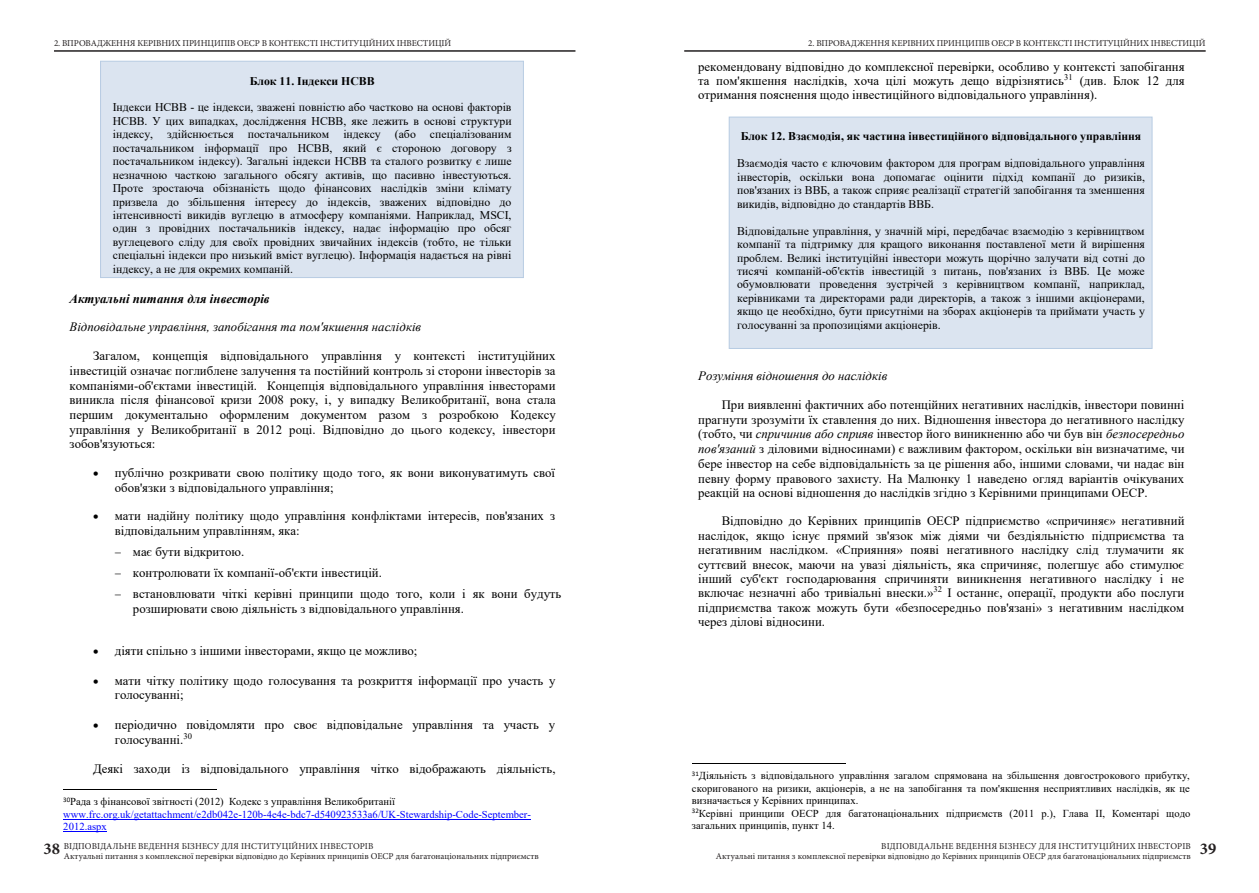
<style>
.page{position:relative;width:1259px;height:893px;background:#fff}
.page>*{position:absolute;margin:0;border:0;box-sizing:border-box;transform-origin:0 0}
.t1{font:700 16.5px "Minion Pro";color:#231f20}
.t2{font:12.75px/14.7px "Times New Roman";color:#000}
.t3{font:italic 12.75px "Times New Roman";color:#000}
.t4{font:italic 700 12.75px "Times New Roman";color:#000}
.t5{font:11.7px/13.5px "Times New Roman";color:#000;text-align:justify}
.t6{font:700 11.7px "Times New Roman";color:#000}
.t7{font:10.65px/12.5px "Times New Roman";color:#000}
.t8{font:10.65px/12.5px "Times New Roman";color:#00f}
.t9{font:9px/10.5px "Minion Pro";color:#231f20}
.s1{color:#000}
.s2{font-style:italic}
</style>
<div class="page">
<hr style="left:63px;top:789px;width:154px;height:1px;background:#000">
<hr style="left:63px;top:819px;width:468px;height:1px;background:#00f">
<hr style="left:63px;top:831px;width:44px;height:1px;background:#00f">
<div style="left:101px;top:61px;width:422px;height:217px;background:#dbe4f0"></div>
<div style="left:100px;top:61px;width:424px;height:217px;border:1px solid #b8cce3"></div>
<hr style="left:692px;top:763px;width:153px;height:1px;background:#000">
<div style="left:729px;top:117px;width:423px;height:231px;background:#dbe4f0"></div>
<div style="left:729px;top:117px;width:423px;height:232px;border:1px solid #b8cce3"></div>
<hr style="left:54px;top:50px;width:521px;height:2px;background:#231f20">
<hr style="left:684px;top:50px;width:521px;height:2px;background:#231f20">
<p class="t9" style="left:54px;top:37px;width:399px">2. ВПРОВАДЖЕННЯ КЕРІВНИХ ПРИНЦИПІВ ОЕСР В КОНТЕКСТІ ІНСТИТУЦІЙНИХ ІНВЕСТИЦІЙ</p>
<p class="t9" style="left:808px;top:37px;width:399px">2. ВПРОВАДЖЕННЯ КЕРІВНИХ ПРИНЦИПІВ ОЕСР В КОНТЕКСТІ ІНСТИТУЦІЙНИХ ІНВЕСТИЦІЙ</p>
<p class="t6" style="left:250px;top:72px;width:126px">Блок 11. Індекси НСВВ</p>
<p class="t5" style="left:113px;top:100px;width:400px">Індекси НСВВ - це індекси, зважені повністю або частково на основі факторів НСВВ. У цих випадках, дослідження НСВВ, яке лежить в основі структури індексу, здійснюється постачальником індексу (або спеціалізованим постачальником інформації про НСВВ, який є стороною договору з постачальником індексу). Загальні індекси НСВВ та сталого розвитку є лише незначною часткою загального обсягу активів, що пасивно інвестуються.<br>Проте зростаюча обізнаність щодо фінансових наслідків зміни клімату призвела до збільшення інтересу до індексів, зважених відповідно до інтенсивності викидів вуглецю в атмосферу компаніями. Наприклад, MSCI, один з провідних постачальників індексу, надає інформацію про обсяг вуглецевого сліду для своїх провідних звичайних індексів (тобто, не тільки спеціальні індекси про низький вміст вуглецю). Інформація надається на рівні індексу, а не для окремих компаній.</p>
<p class="t4" style="left:70px;top:290px;width:202px">Актуальні питання для інвесторів</p>
<p class="t3" style="left:70px;top:318px;width:353px">Відповідальне управління, запобігання та пом'якшення наслідків</p>
<p class="t2" style="left:70px;top:348px;width:488px;text-align:justify;text-indent:24px">Загалом, концепція відповідального управління у контексті інституційних інвестицій означає поглиблене залучення та постійний контроль зі сторони інвесторів за компаніями-об'єктами інвестицій. Концепція відповідального управління інвесторами виникла після фінансової кризи 2008 року, і, у випадку Великобританії, вона стала першим документально оформленим документом разом з розробкою Кодексу управління у Великобританії в 2012 році. Відповідно до цього кодексу, інвестори зобов'язуються:</p>
<p class="t2" style="left:115px;top:465px;width:442px;text-indent:-22px">• публічно розкривати свою політику щодо того, як вони виконуватимуть свої обов'язки з відповідального управління;</p>
<p class="t2" style="left:115px;top:508px;width:442px;text-indent:-22px">• мати надійну політику щодо управління конфліктами інтересів, пов'язаних з відповідальним управлінням, яка:</p>
<p class="t2" style="left:133px;top:541px;width:430px;line-height:21px">має бути відкритою.<br>контролювати їх компанії-об'єкти інвестицій.<br>встановлювати чіткі керівні принципи щодо того, коли і як вони будуть</p>
<p class="t2" style="left:133px;top:601px;width:332px">розширювати свою діяльність з відповідального управління.</p>
<p class="t2" style="left:93px;top:643px;width:326px">• діяти спільно з іншими інвесторами, якщо це можливо;</p>
<p class="t2" style="left:115px;top:673px;width:442px;text-indent:-22px">• мати чітку політику щодо голосування та розкриття інформації про участь у голосуванні;</p>
<p class="t2" style="left:115px;top:717px;width:442px;text-indent:-22px">• періодично повідомляти про своє відповідальне управління та участь у голосуванні.<sup>30</sup></p>
<p class="t2" style="left:93px;top:761px;width:464px">Деякі заходи із відповідального управління чітко відображають діяльність,</p>
<p class="t8" style="left:63px;top:795px;width:469px"><sup>30</sup><span class="s1">Рада з фінансової звітності (2012) Кодекс з управління Великобританії </span>www.frc.org.uk/getattachment/e2db042e-120b-4e4e-bdc7-d540923533a6/UK-Stewardship-Code-September-<br>2012.aspx</p>
<p class="t2" style="left:698px;top:59px;width:488px;line-height:14px;text-align:justify">рекомендовану відповідно до комплексної перевірки, особливо у контексті запобігання та пом'якшення наслідків, хоча цілі можуть дещо відрізнятись<sup>31</sup> (див. Блок 12 для отримання пояснення щодо інвестиційного відповідального управління).</p>
<p class="t6" style="left:740px;top:128px;width:402px">Блок 12. Взаємодія, як частина інвестиційного відповідального управління</p>
<p class="t5" style="left:737px;top:156px;width:409px">Взаємодія часто є ключовим фактором для програм відповідального управління інвесторів, оскільки вона допомагає оцінити підхід компанії до ризиків, пов'язаних із ВВБ, а також сприяє реалізації стратегій запобігання та зменшення викидів, відповідно до стандартів ВВБ.</p>
<p class="t5" style="left:737px;top:223px;width:409px">Відповідальне управління, у значній мірі, передбачає взаємодію з керівництвом компанії та підтримку для кращого виконання поставленої мети й вирішення проблем. Великі інституційні інвестори можуть щорічно залучати від сотні до тисячі компаній-об'єктів інвестицій з питань, пов'язаних із ВВБ. Це може обумовлювати проведення зустрічей з керівництвом компанії, наприклад, керівниками та директорами ради директорів, а також з іншими акціонерами, якщо це необхідно, бути присутніми на зборах акціонерів та приймати участь у голосуванні за пропозиціями акціонерів.</p>
<p class="t3" style="left:698px;top:367px;width:190px">Розуміння відношення до наслідків</p>
<p class="t2" style="left:698px;top:397px;width:488px;text-align:justify;text-indent:24px">При виявленні фактичних або потенційних негативних наслідків, інвестори повинні прагнути зрозуміти їх ставлення до них. Відношення інвестора до негативного наслідку (тобто, чи <span class="s2">спричинив або сприяв</span> інвестор його виникненню або чи був він <span class="s2">безпосередньо пов'язаний</span> з діловими відносинами) є важливим фактором, оскільки він визначатиме, чи бере інвестор на себе відповідальність за це рішення або, іншими словами, чи надає він певну форму правового захисту. На Малюнку 1 наведено огляд варіантів очікуваних реакцій на основі відношення до наслідків згідно з Керівними принципами ОЕСР.</p>
<p class="t2" style="left:698px;top:513px;width:488px;text-align:justify;text-indent:24px">Відповідно до Керівних принципів ОЕСР підприємство «спричиняє» негативний наслідок, якщо існує прямий зв'язок між діями чи бездіяльністю підприємства та негативним наслідком. «Сприяння» появі негативного наслідку слід тлумачити як суттєвий внесок, маючи на увазі діяльність, яка спричиняє, полегшує або стимулює інший суб'єкт господарювання спричиняти виникнення негативного наслідку і не включає незначні або тривіальні внески.»<sup>32</sup> І останнє, операції, продукти або послуги підприємства також можуть бути «безпосередньо пов'язані» з негативним наслідком через ділові відносини.</p>
<p class="t7" style="left:692px;top:769px;width:500px"><sup>31</sup>Діяльність з відповідального управління загалом спрямована на збільшення довгострокового прибутку, скоригованого на ризики, акціонерів, а не на запобігання та пом'якшення несприятливих наслідків, як це визначається у Керівних принципах.<br><sup>32</sup>Керівні принципи ОЕСР для багатонаціональних підприємств (2011 р.), Глава II, Коментарі щодо загальних принципів, пункт 14.</p>
<p class="t9" style="left:64px;top:840px;width:476px">ВІДПОВІДАЛЬНЕ ВЕДЕННЯ БІЗНЕСУ ДЛЯ ІНСТИТУЦІЙНИХ ІНВЕСТОРІВ<br>Актуальні питання з комплексної перевірки відповідно до Керівних принципів ОЕСР для багатонаціональних підприємств</p>
<p class="t9" style="left:716px;top:840px;width:476px;text-align:right">ВІДПОВІДАЛЬНЕ ВЕДЕННЯ БІЗНЕСУ ДЛЯ ІНСТИТУЦІЙНИХ ІНВЕСТОРІВ<br>Актуальні питання з комплексної перевірки відповідно до Керівних принципів ОЕСР для багатонаціональних підприємств</p>
<p class="t1" style="left:43px;top:837px;width:18px">38</p>
<p class="t1" style="left:1200px;top:837px;width:18px">39</p>
<p class="t5" style="left:900px;top:853px;width:13px">40</p>
<p class="t5" style="left:272px;top:853px;width:13px">39</p>
</div>
